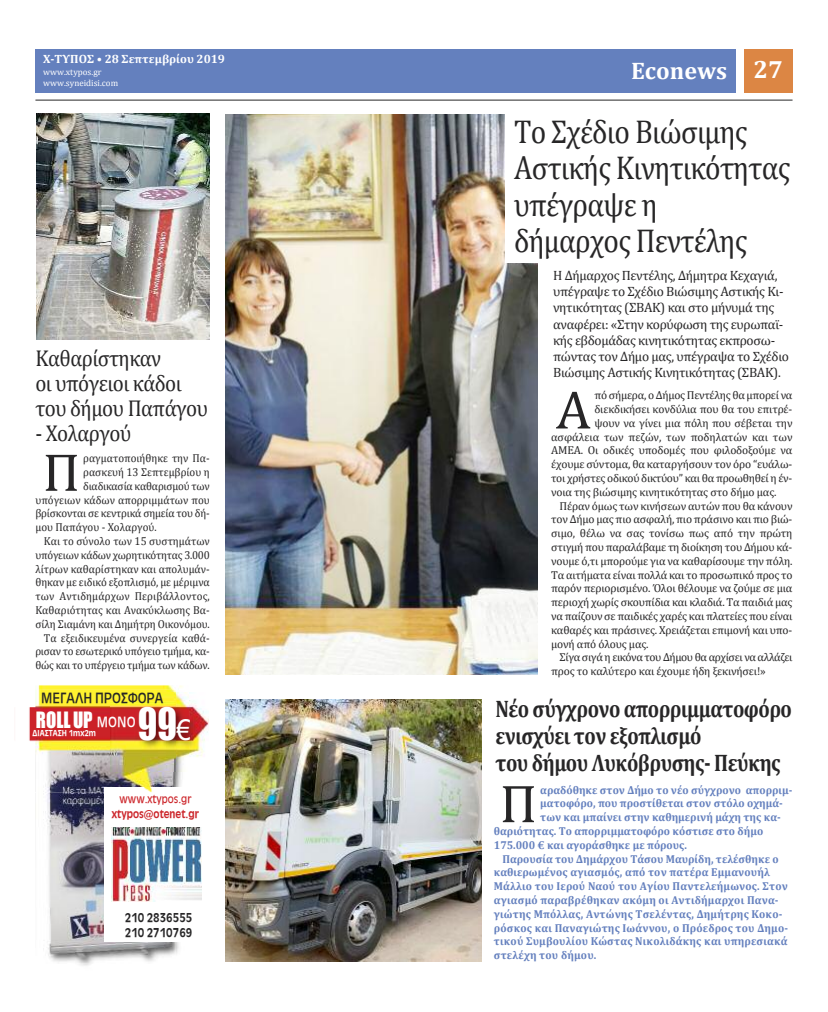
<style>
.page{position:relative;width:828px;height:1012px;background:#fff}
.page>*{position:absolute;margin:0;border:0;box-sizing:border-box;transform-origin:0 0}
.t1{font:54.3px "Cambria";color:#272627}
.t2{font:53.9px "Cambria";color:#272627;scale:1.04 1}
.t3{font:40.9px "Impact";color:#fff;scale:.88 1}
.t4{font:33.2px/36.3px "Cambria";letter-spacing:-.025em;color:#272627;scale:.88 1}
.t5{font:700 24px/27px "Cambria";letter-spacing:-.025em;color:#272627;scale:.83 1}
.t6{font:700 24px "Cambria";color:#fff}
.t7{font:23px/25px "Cambria";letter-spacing:-.025em;color:#272627;scale:.91 1}
.t8{font:20.7px "Impact";color:#fff;scale:.91 1}
.t9{font:15.4px "UB Antique Olive";color:#272627;scale:.94 1}
.t10{font:13.5px/16.2px "Cambria";letter-spacing:-.025em;color:#272627}
.t11{font:13.4px/14.6px "UB Antique Olive Bold";color:#272627;scale:.88 1}
.t12{font:12.2px "UB Antique Olive Bold";color:#cc262b;scale:.88 1}
.t13{font:12.2px "UB Antique Olive";color:#cc262b;scale:.88 1}
.t14{font:700 12px "Cambria";color:#fff}
.t15{font:11.5px "Cambria";letter-spacing:-.015em;color:#272627}
.t16{font:700 11.5px "Cambria";letter-spacing:.015em;color:#6480be;scale:.95 1}
.t17{font:11.5px "Cambria";letter-spacing:-.015em;color:#272627;scale:.95 1}
.t18{font:11.5px "Cambria";letter-spacing:-.035em;color:#272627}
.t19{font:11.5px "Cambria";letter-spacing:.015em;color:#272627;scale:.95 1}
.t20{font:9px/10.8px "Cambria";color:#fff}
.t21{font:9px "UB Antique Olive Bold";color:#fff;scale:.91 1}
.s1{font-family:"UB Antique Olive";font-size:15.4px}
.s2{font-family:"Tahoma";font-size:28px}
.s3{font-size:25px}
</style>
<div class="page">
<div style="left:744px;top:50px;width:48px;height:43px;background:#dc8644"></div>
<div style="left:35px;top:50px;width:701px;height:43px;background:#6480be"></div>
<hr style="left:35px;top:100px;width:757px;height:1px;background:#272627">
<img style="left:35px;top:792px;width:141px;height:174px">
<div style="left:104px;top:788px;width:106px;height:154px;background:#fff"></div>
<img style="left:112px;top:828px;width:89px;height:74px">
<img style="left:226px;top:699px;width:255px;height:263px">
<img style="left:36px;top:114px;width:174px;height:225px">
<img style="left:226px;top:114px;width:311px;height:561px">
<div style="left:505px;top:109px;width:287px;height:153px;background:#fff"></div>
<img style="left:29px;top:685px;width:158px;height:57px">
<img style="left:176px;top:772px;width:5px;height:15px">
<img style="left:35px;top:690px;width:141px;height:102px">
<img style="left:104px;top:788px;width:72px;height:4px">
<img style="left:110px;top:693px;width:116px;height:79px">
<img style="left:226px;top:699px;width:1px;height:73px">
<p class="t14" style="left:43px;top:52px;width:183px">χ-ΤΥΠΟΣ • 28 Σεπτεμβρίου 2019</p>
<p class="t20" style="left:43px;top:67px;width:77px">www.xtypos.gr www.syneidisi.com</p>
<h3 class="t7" style="left:35px;top:345px;width:191px">Καθαρίστηκαν<br>οι υπόγειοι κάδοι του δήμου Παπάγου</h3>
<h3 class="t7" style="left:35px;top:420px;width:107px">- χολαργού</h3>
<p class="t17" style="left:83px;top:451px;width:135px">ραγματοποιήθηκε την Πα-</p>
<p class="t17" style="left:83px;top:465px;width:135px">ρασκευή 13 Σεπτεμβρίου η</p>
<p class="t17" style="left:83px;top:479px;width:135px">διαδικασία καθαρισμού των</p>
<p class="t17" style="left:35px;top:493px;width:185px">υπόγειων κάδων απορριμμάτων που</p>
<p class="t17" style="left:35px;top:506px;width:185px">βρίσκονται σε κεντρικά σημεία του δή-</p>
<p class="t17" style="left:35px;top:520px;width:129px">μου Παπάγου - χολαργού.</p>
<p class="t17" style="left:44px;top:534px;width:176px">Και το σύνολο των 15 συστημάτων</p>
<p class="t17" style="left:35px;top:548px;width:185px">υπόγειων κάδων χωρητικότητας 3.000</p>
<p class="t17" style="left:35px;top:562px;width:185px">λίτρων καθαρίστηκαν και απολυμάν-</p>
<p class="t17" style="left:35px;top:575px;width:185px">θηκαν με ειδικό εξοπλισμό, με μέριμνα</p>
<p class="t19" style="left:35px;top:589px;width:185px">των αντιδημάρχων Περιβάλλοντος,</p>
<p class="t17" style="left:35px;top:603px;width:185px">Καθαριότητας και ανακύκλωσης Βα-</p>
<p class="t17" style="left:35px;top:617px;width:185px">σίλη Σιαμάνη και Δημήτρη οικονόμου.</p>
<p class="t17" style="left:44px;top:631px;width:176px">τα εξειδικευμένα συνεργεία καθά-</p>
<p class="t17" style="left:35px;top:644px;width:185px">ρισαν το εσωτερικό υπόγειο τμήμα, κα-</p>
<p class="t17" style="left:35px;top:658px;width:185px">θώς και το υπέργειο τμήμα των κάδων.</p>
<h2 class="t2" style="left:42px;top:440px;width:38px">Π</h2>
<h3 class="t9" style="left:41px;top:690px;width:132px">ΜΕΓΑΛΗ ΠΡΟΣΦΟΡΑ</h3>
<h3 class="t8" style="left:36px;top:707px;width:111px">ROLLUP <span class="s1">MONO</span></h3>
<p class="t21" style="left:33px;top:728px;width:71px">ΔΙΑΣΤΑΣH 1mx2m</p>
<h3 class="t3" style="left:138px;top:699px;width:61px">99<span class="s2">€</span></h3>
<p class="t13" style="left:120px;top:793px;width:83px">www.xtypos.gr</p>
<p class="t12" style="left:112px;top:808px;width:100px">xtypos@otenet.gr</p>
<p class="t11" style="left:125px;top:911px;width:78px">210 2836555<br>210 2710769</p>
<h3 class="t6" style="left:631px;top:56px;width:153px">Econews <span class="s3">27</span></h3>
<h3 class="t4" style="left:514px;top:113px;width:315px">το Σχέδιο Βιώσιμης αστικής Κινητικότητας υπέγραψε η<br>δήμαρχος Πεντέλης</h3>
<p class="t10" style="left:553px;top:267px;width:237px">η Δήμαρχος Πεντέλης, Δήμητρα Κεχαγιά, υπέγραψε το Σχέδιο Βιώσιμης αστικής Κι&shy;νητικότητας (ΣΒαΚ) και στο μήνυμά της αναφέρει: «Στην κορύφωση της ευρωπαϊ&shy;κής εβδομάδας κινητικότητας εκπροσω&shy;πώντας τον Δήμο μας, υπέγραψα το Σχέδιο Βιώσιμης αστικής Κινητικότητας (ΣΒαΚ).</p>
<p class="t15" style="left:594px;top:388px;width:200px">πό σήμερα, ο Δήμος Πεντέλης θα μπορεί να</p>
<p class="t15" style="left:594px;top:402px;width:199px">διεκδικήσει κονδύλια που θα του επιτρέ-</p>
<p class="t15" style="left:594px;top:416px;width:200px">ψουν να γίνει μια πόλη που σέβεται την</p>
<p class="t15" style="left:551px;top:430px;width:243px">ασφάλεια των πεζών, των ποδηλατών και των</p>
<p class="t15" style="left:551px;top:444px;width:243px">αμΕα. οι οδικές υποδομές που φιλοδοξούμε να</p>
<p class="t15" style="left:551px;top:457px;width:243px">έχουμε σύντομα, θα καταργήσουν τον όρο “ευάλω-</p>
<p class="t15" style="left:551px;top:471px;width:243px">τοι χρήστες οδικού δικτύου” και θα προωθηθεί η έν-</p>
<p class="t15" style="left:551px;top:485px;width:227px">νοια της βιώσιμης κινητικότητας στο δήμο μας.</p>
<p class="t15" style="left:559px;top:499px;width:234px">Πέραν όμως των κινήσεων αυτών που θα κάνουν</p>
<p class="t15" style="left:551px;top:513px;width:243px">τον Δήμο μας πιο ασφαλή, πιο πράσινο και πιο βιώ-</p>
<p class="t15" style="left:551px;top:526px;width:243px">σιμο, θέλω να σας τονίσω πως από την πρώτη</p>
<p class="t15" style="left:551px;top:540px;width:243px">στιγμή που παραλάβαμε τη διοίκηση του Δήμου κά-</p>
<p class="t15" style="left:551px;top:554px;width:243px">νουμε ό,τι μπορούμε για να καθαρίσουμε την πόλη.</p>
<p class="t15" style="left:551px;top:568px;width:243px">τα αιτήματα είναι πολλά και το προσωπικό προς το</p>
<p class="t15" style="left:551px;top:582px;width:243px">παρόν περιορισμένο. Όλοι θέλουμε να ζούμε σε μια</p>
<p class="t15" style="left:551px;top:595px;width:243px">περιοχή χωρίς σκουπίδια και κλαδιά. τα παιδιά μας</p>
<p class="t15" style="left:551px;top:609px;width:243px">να παίζουν σε παιδικές χαρές και πλατείες που είναι</p>
<p class="t15" style="left:551px;top:623px;width:243px">καθαρές και πράσινες. χρειάζεται επιμονή και υπο-</p>
<p class="t15" style="left:551px;top:637px;width:99px">μονή από όλους μας.</p>
<p class="t18" style="left:559px;top:651px;width:234px">Σίγα σιγά η εικόνα του Δήμου θα αρχίσει να αλλάζει</p>
<p class="t15" style="left:551px;top:664px;width:216px">προς το καλύτερο και έχουμε ήδη ξεκινήσει!»</p>
<h1 class="t1" style="left:556px;top:377px;width:36px">a</h1>
<h3 class="t5" style="left:495px;top:695px;width:359px">Νέο σύγχρονο απορριμματοφόρο ενισχύει τον εξοπλισμό<br>του δήμου Λυκόβρυσης- Πεύκης</h3>
<p class="t16" style="left:540px;top:783px;width:267px">αραδόθηκε στον Δήμο το νέο σύγχρονο απορριμ-</p>
<p class="t16" style="left:540px;top:796px;width:257px">ματοφόρο, που προστίθεται στον στόλο οχημά-</p>
<p class="t16" style="left:540px;top:810px;width:255px">των και μπαίνει στην καθημερινή μάχη της κα-</p>
<p class="t16" style="left:494px;top:824px;width:285px">θαριότητας. Το απορριμματοφόρο κόστισε στο δήμο</p>
<p class="t16" style="left:494px;top:838px;width:205px">175.000 € και αγοράσθηκε με πόρους.</p>
<p class="t16" style="left:502px;top:852px;width:292px">Παρουσία του Δημάρχου Τάσου Μαυρίδη, τελέσθηκε ο</p>
<p class="t16" style="left:494px;top:865px;width:292px">καθιερωμένος αγιασμός, από τον πατέρα Εμμανουήλ</p>
<p class="t16" style="left:494px;top:879px;width:311px">Μάλλιο του Ιερού Ναού του Αγίου Παντελεήμωνος. Στον</p>
<p class="t16" style="left:494px;top:893px;width:301px">αγιασμό παραβρέθηκαν ακόμη οι Αντιδήμαρχοι Πανα-</p>
<p class="t16" style="left:494px;top:907px;width:305px">γιώτης Μπόλλας, Αντώνης Τσελέντας, Δημήτρης Κοκο-</p>
<p class="t16" style="left:494px;top:921px;width:311px">ρόσκος και Παναγιώτης Ιωάννου, ο Πρόεδρος του Δημο-</p>
<p class="t16" style="left:494px;top:934px;width:311px">τικού Συμβουλίου Κώστας Νικολιδάκης και υπηρεσιακά</p>
<p class="t16" style="left:494px;top:948px;width:109px">στελέχη του δήμου.</p>
<h2 class="t2" style="left:499px;top:771px;width:38px">Π</h2>
</div>
